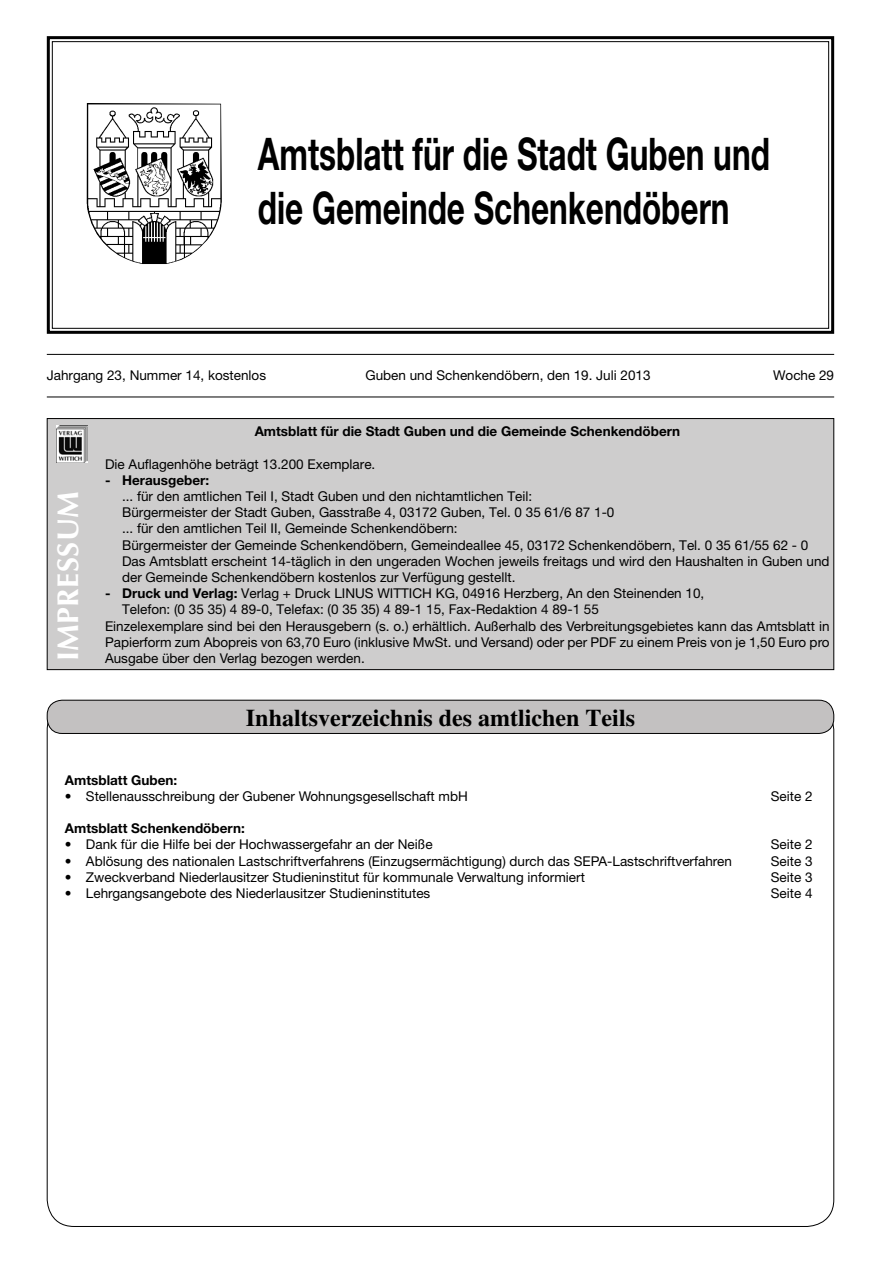
<style>
.page{position:relative;width:881px;height:1263px;background:#fff}
.page>*{position:absolute;margin:0;border:0;box-sizing:border-box;transform-origin:0 0}
.t1{font:700 45px/54px "Helvetica Neue LT";color:#000;scale:.7 1}
.t2{font:700 30px "Optima LT";letter-spacing:.015em;color:#fff}
.t3{font:700 24px "Times LT";color:#000}
.t4{font:13.5px/16.2px "Helvetica Neue LT";color:#000}
.t5{font:700 13.5px "Helvetica Neue LT";color:#000}
.s1{font-weight:700}
</style>
<div class="page">
<hr style="left:47px;top:354px;width:786px;height:1px;background:#000">
<hr style="left:47px;top:397px;width:786px;height:1px;background:#000">
<svg style="left:46px;top:36px;width:789px;height:298px"></svg>
<img style="left:86px;top:103px;width:136px;height:161px">
<div style="left:47px;top:418px;width:786px;height:252px;background:#cecdcd;border:1px solid #000"></div>
<img style="left:56px;top:426px;width:31px;height:36px">
<div style="left:47px;top:700px;width:786px;height:33px;background:#c3c1c1;border-radius:15px"></div>
<div style="left:47px;top:700px;width:786px;height:34px;border:1px solid #000;border-radius:15px"></div>
<h1 class="t1" style="left:258px;top:126px;width:732px">Amtsblatt für die Stadt Guben und die Gemeinde Schenkendöbern</h1>
<p class="t4" style="left:47px;top:366px;width:221px">Jahrgang 23, Nummer 14, kostenlos</p>
<p class="t4" style="left:365px;top:366px;width:286px">Guben und Schenkendöbern, den 19. Juli 2013</p>
<p class="t4" style="left:772px;top:366px;width:63px">Woche 29</p>
<h2 class="t2" style="left:50px;top:661px;width:172px;rotate:-90deg">IMPRESSUM</h2>
<p class="t5" style="left:254px;top:423px;width:426px">Amtsblatt für die Stadt Guben und die Gemeinde Schenkendöbern</p>
<p class="t4" style="left:105px;top:455px;width:272px">Die Auflagenhöhe beträgt 13.200 Exemplare.</p>
<p class="t5" style="left:105px;top:472px;width:106px">- Herausgeber:</p>
<p class="t4" style="left:122px;top:488px;width:708px">... für den amtlichen Teil I, Stadt Guben und den nichtamtlichen Teil:<br>Bürgermeister der Stadt Guben, Gasstraße 4, 03172 Guben, Tel. 0 35 61/6 87 1-0<br>... für den amtlichen Teil II, Gemeinde Schenkendöbern:<br>Bürgermeister der Gemeinde Schenkendöbern, Gemeindeallee 45, 03172 Schenkendöbern, Tel. 0 35 61/55 62 - 0<br>Das Amtsblatt erscheint 14-täglich in den ungeraden Wochen jeweils freitags und wird den Haushalten in Guben und der Gemeinde Schenkendöbern kostenlos zur Verfügung gestellt.</p>
<p class="t4" style="left:105px;top:585px;width:600px"><span class="s1">- Druck und Verlag:</span> Verlag + Druck LINUS WITTICH KG, 04916 Herzberg, An den Steinenden 10,</p>
<p class="t4" style="left:122px;top:601px;width:478px">Telefon: (0 35 35) 4 89-0, Telefax: (0 35 35) 4 89-1 15, Fax-Redaktion 4 89-1 55</p>
<p class="t4" style="left:105px;top:617px;width:725px">Einzelexemplare sind bei den Herausgebern (s. o.) erhältlich. Außerhalb des Verbreitungsgebietes kann das Amtsblatt in</p>
<p class="t4" style="left:105px;top:634px;width:725px">Papierform zum Abopreis von 63,70 Euro (inklusive MwSt. und Versand) oder per PDF zu einem Preis von je 1,50 Euro pro</p>
<p class="t4" style="left:105px;top:650px;width:261px">Ausgabe über den Verlag bezogen werden.</p>
<h3 class="t3" style="left:246px;top:704px;width:390px">Inhaltsverzeichnis des amtlichen Teils</h3>
<p class="t5" style="left:65px;top:771px;width:114px">Amtsblatt Guben:</p>
<p class="t4" style="left:65px;top:788px;width:404px">• Stellenausschreibung der Gubener Wohnungsgesellschaft mbH</p>
<p class="t4" style="left:770px;top:788px;width:43px">Seite 2</p>
<p class="t5" style="left:65px;top:820px;width:181px">Amtsblatt Schenkendöbern:</p>
<p class="t4" style="left:65px;top:836px;width:369px">• Dank für die Hilfe bei der Hochwassergefahr an der Neiße</p>
<p class="t4" style="left:770px;top:836px;width:43px">Seite 2</p>
<p class="t4" style="left:65px;top:852px;width:668px">• Ablösung des nationalen Lastschriftverfahrens (Einzugsermächtigung) durch das SEPA-Lastschriftverfahren</p>
<p class="t4" style="left:770px;top:852px;width:43px">Seite 3</p>
<p class="t4" style="left:65px;top:869px;width:521px">• Zweckverband Niederlausitzer Studieninstitut für kommunale Verwaltung informiert</p>
<p class="t4" style="left:770px;top:869px;width:43px">Seite 3</p>
<p class="t4" style="left:65px;top:885px;width:367px">• Lehrgangsangebote des Niederlausitzer Studieninstitutes</p>
<p class="t4" style="left:770px;top:885px;width:43px">Seite 4</p>
</div>
